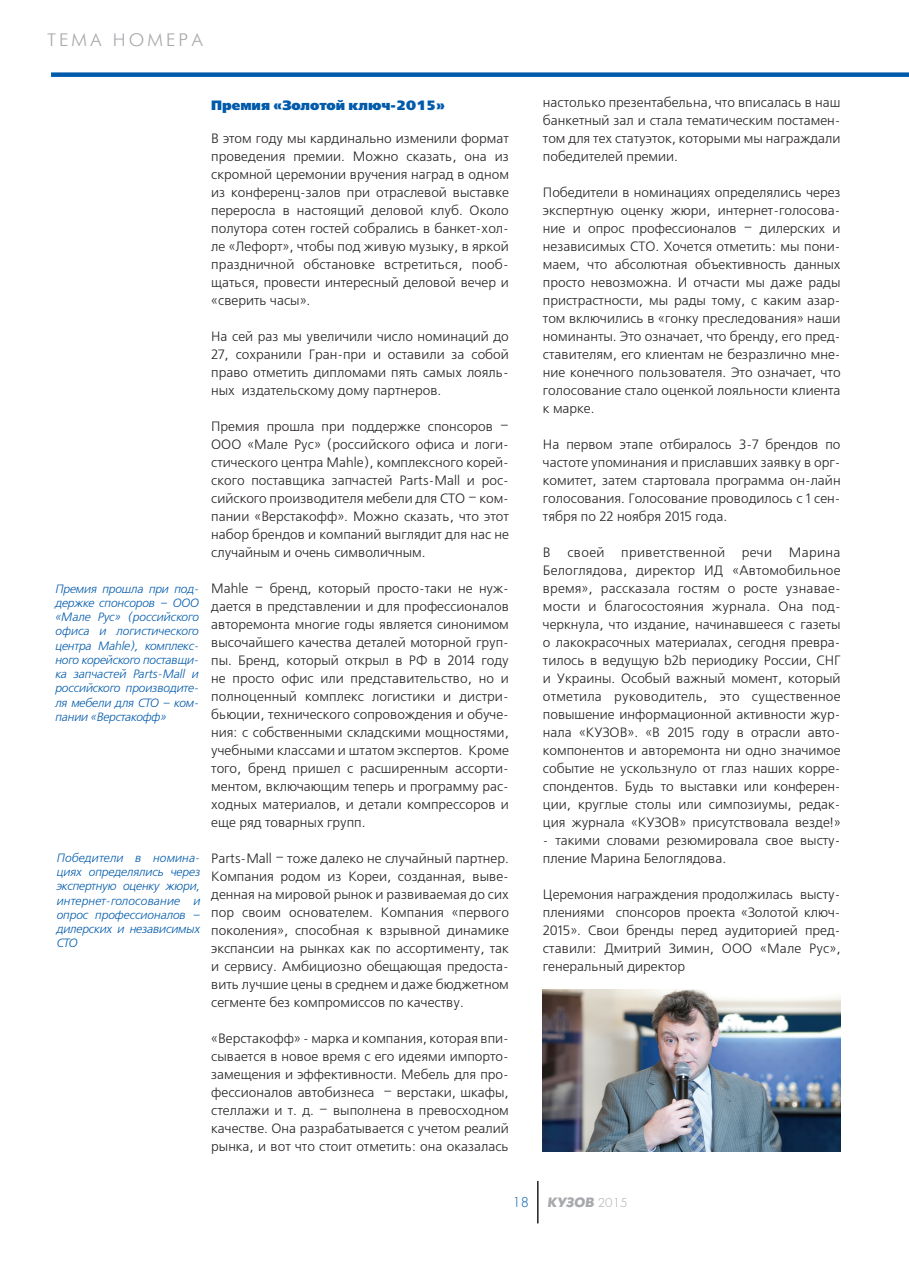
<style>
.page{position:relative;width:909px;height:1266px;background:#fff}
.page>*{position:absolute;margin:0;border:0;box-sizing:border-box;transform-origin:0 0}
.t1{font:18px "Futura Futuris Light C";letter-spacing:.175em;color:#a8a9ad}
.t2{font:13.5px/18px "Free Set C";color:#231f20;text-align:justify}
.t3{font:800 13.5px "Free Set";color:#015aaa}
.t4{font:italic 700 13.5px "Futura Futuris C";color:#a8a9ad}
.t5{font:italic 12px/14.2px "Free Set C";letter-spacing:-.02em;color:#015aaa;text-align:justify}
.s1{font-family:"Futura";font-weight:300;font-style:normal;font-size:15px;color:#015aaa}
.s2{font-family:"Futura";font-weight:300;font-style:normal}
</style>
<div class="page">
<div style="left:51px;top:72px;width:858px;height:5px;background:#015aaa"></div>
<hr style="left:537px;top:1181px;width:2px;height:42px;background:#231f20">
<img style="left:543px;top:989px;width:298px;height:162px">
<h1 class="t1" style="left:48px;top:31px;width:157px">тема номера</h1>
<p class="t5" style="left:55px;top:582px;width:145px">Премия прошла при под&shy;держке спонсоров – ООО «Мале Рус» (российского офиса и логистического центра Mahle), комплекс&shy;ного корейского поставщи&shy;ка запчастей Parts-Mall и российского производите&shy;ля мебели для СТО – ком&shy;пании «Верстакофф»</p>
<p class="t5" style="left:56px;top:851px;width:145px">Победители в номина&shy;циях определялись через экспертную оценку жюри, интернет-голосование и опрос профессионалов – дилерских и независимых СТО</p>
<p class="t3" style="left:211px;top:97px;width:235px">Премия «Золотой ключ-2015»</p>
<p class="t2" style="left:211px;top:130px;width:299px">В этом году мы кардинально изменили формат проведения премии. Можно сказать, она из скромной церемонии вручения наград в одном из конференц-залов при отраслевой выставке переросла в настоящий деловой клуб. Около полутора сотен гостей собрались в банкет-хол&shy;ле «Лефорт», чтобы под живую музыку, в яркой праздничной обстановке встретиться, пооб&shy;щаться, провести интересный деловой вечер и «сверить часы».</p>
<p class="t2" style="left:211px;top:328px;width:299px">На сей раз мы увеличили число номинаций до 27, сохранили Гран-при и оставили за собой право отметить дипломами пять самых лояль&shy;ных издательскому дому партнеров.</p>
<p class="t2" style="left:211px;top:418px;width:299px">Премия прошла при поддержке спонсоров – ООО «Мале Рус» (российского офиса и логи&shy;стического центра Mahle), комплексного корей&shy;ского поставщика запчастей Parts-Mall и рос&shy;сийского производителя мебели для СТО – ком&shy;пании «Верстакофф». Можно сказать, что этот набор брендов и компаний выглядит для нас не случайным и очень символичным.</p>
<p class="t2" style="left:211px;top:580px;width:299px">Mahle – бренд, который просто-таки не нуж&shy;дается в представлении и для профессионалов авторемонта многие годы является синонимом высочайшего качества деталей моторной груп&shy;пы. Бренд, который открыл в РФ в 2014 году не просто офис или представительство, но и полноценный комплекс логистики и дистри&shy;бьюции, технического сопровождения и обуче&shy;ния: с собственными складскими мощностями, учебными классами и штатом экспертов. Кроме того, бренд пришел с расширенным ассорти&shy;ментом, включающим теперь и программу рас&shy;ходных материалов, и детали компрессоров и еще ряд товарных групп.</p>
<p class="t2" style="left:211px;top:850px;width:299px">Parts-Mall – тоже далеко не случайный партнер.<br>Компания родом из Кореи, созданная, выве&shy;денная на мировой рынок и развиваемая до сих пор своим основателем. Компания «первого поколения», способная к взрывной динамике экспансии на рынках как по ассортименту, так и сервису. Амбициозно обещающая предоста&shy;вить лучшие цены в среднем и даже бюджетном сегменте без компромиссов по качеству.</p>
<p class="t2" style="left:211px;top:1030px;width:299px">«Верстакофф» - марка и компания, которая впи&shy;сывается в новое время с его идеями импорто&shy;замещения и эффективности. Мебель для про&shy;фессионалов автобизнеса – верстаки, шкафы, стеллажи и т. д. – выполнена в превосходном качестве. Она разрабатывается с учетом реалий рынка, и вот что стоит отметить: она оказалась</p>
<p class="t2" style="left:543px;top:94px;width:299px">настолько презентабельна, что вписалась в наш банкетный зал и стала тематическим постамен&shy;том для тех статуэток, которыми мы награждали победителей премии.</p>
<p class="t2" style="left:543px;top:184px;width:299px">Победители в номинациях определялись через экспертную оценку жюри, интернет-голосова&shy;ние и опрос профессионалов – дилерских и независимых СТО. Хочется отметить: мы пони&shy;маем, что абсолютная объективность данных просто невозможна. И отчасти мы даже рады пристрастности, мы рады тому, с каким азар&shy;том включились в «гонку преследования» наши номинанты. Это означает, что бренду, его пред&shy;ставителям, его клиентам не безразлично мне&shy;ние конечного пользователя. Это означает, что голосование стало оценкой лояльности клиента к марке.</p>
<p class="t2" style="left:543px;top:436px;width:299px">На первом этапе отбиралось 3-7 брендов по частоте упоминания и приславших заявку в орг&shy;комитет, затем стартовала программа он-лайн голосования. Голосование проводилось с 1 сен&shy;тября по 22 ноября 2015 года.</p>
<p class="t2" style="left:543px;top:544px;width:299px">В своей приветственной речи Марина Белоглядова, директор ИД «Автомобильное время», рассказала гостям о росте узнавае&shy;мости и благосостояния журнала. Она под&shy;черкнула, что издание, начинавшееся с газеты о лакокрасочных материалах, сегодня превра&shy;тилось в ведущую b2b периодику России, СНГ и Украины. Особый важный момент, который отметила руководитель, это существенное повышение информационной активности жур&shy;нала «КУЗОВ». «В 2015 году в отрасли авто&shy;компонентов и авторемонта ни одно значимое событие не ускользнуло от глаз наших корре&shy;спондентов. Будь то выставки или конферен&shy;ции, круглые столы или симпозиумы, редак&shy;ция журнала «КУЗОВ» присутствовала везде!»</p>
<p class="t2" style="left:543px;top:832px;width:299px">- такими словами резюмировала свое высту&shy;пление Марина Белоглядова.</p>
<p class="t2" style="left:543px;top:886px;width:299px">Церемония награждения продолжилась высту&shy;плениями спонсоров проекта «Золотой ключ-2015». Свои бренды перед аудиторией пред&shy;ставили: Дмитрий Зимин, ООО «Мале Рус», генеральный директор</p>
<p class="t4" style="left:513px;top:1195px;width:116px"><span class="s1">18</span> КУЗОВ <span class="s2">2015</span></p>
</div>
